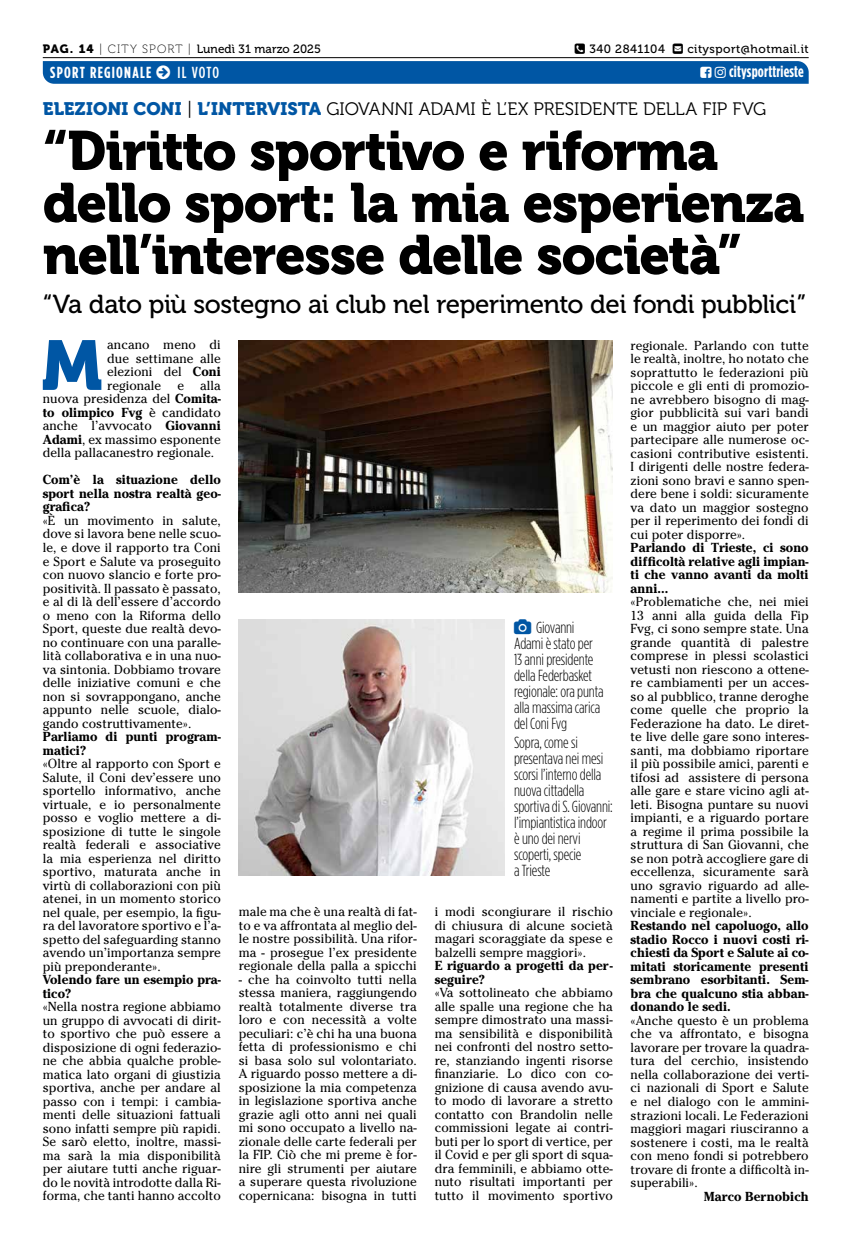
<style>
.page{position:relative;width:851px;height:1248px;background:#fff}
.page>*{position:absolute;margin:0;border:0;box-sizing:border-box;transform-origin:0 0}
.t1{font:69.6px "Museo 900";color:#0056a4}
.t2{font:55px/52px "Museo 900";letter-spacing:-.025em;color:#000}
.t3{font:26px "Museo 500";letter-spacing:-.02em;color:#000}
.t4{font:18px "Museo 300";color:#000}
.t5{font:300 16px/16px "Gotham Condensed";letter-spacing:-.01em;color:#000}
.t6{font:700 16px "Gotham Condensed";letter-spacing:.01em;color:#fff}
.t7{font:700 16px "Gotham Condensed";letter-spacing:.08em;color:#fff}
.t8{font:500 16px "Gotham Condensed";letter-spacing:.06em;color:#fff}
.t9{font:13px/13.5px "Cheltenham Std";letter-spacing:.005em;color:#000;text-align:justify}
.t10{font:700 13px/13.5px "Cheltenham Std";letter-spacing:.005em;color:#000;text-align:justify}
.t11{font:12px "Museo 500";letter-spacing:.01em;color:#000}
.t12{font:12px "Museo 500";letter-spacing:.04em;color:#000}
.s1{font-family:"Museo 900"}
.s2{font-family:"Museo 100"}
.s3{font-family:"Museo 900";color:#0056a4}
.s4{font-weight:700}
.s5{font-weight:400}
</style>
<div class="page">
<hr style="left:43px;top:57px;width:765px;height:1px;background:#000">
<img style="left:239px;top:340px;width:373px;height:252px">
<img style="left:239px;top:619px;width:266px;height:256px">
<svg style="left:43px;top:61px;width:765px;height:23px;background:#0458a5"></svg>
<p class="t11" style="left:43px;top:43px;width:279px"><span class="s1">PAG. 14</span> <span class="s2">| CITY SPORT |</span> Lunedì 31 marzo 2025</p>
<p class="t12" style="left:589px;top:42px;width:77px">340 2841104</p>
<p class="t12" style="left:687px;top:42px;width:123px">citysport@hotmail.it</p>
<p class="t7" style="left:50px;top:64px;width:103px">SPORT REGIONALE</p>
<p class="t8" style="left:177px;top:64px;width:43px">IL VOTO</p>
<p class="t6" style="left:729px;top:62px;width:76px">citysporttrieste</p>
<h3 class="t4" style="left:43px;top:99px;width:725px"><span class="s3">ELEZIONI CONI</span> | <span class="s3">L’INTERVISTA</span> GIOVANNI ADAMI È L’EX PRESIDENTE DELLA FIP FVG</h3>
<h2 class="t2" style="left:43px;top:125px;width:763px">“Diritto sportivo e riforma dello sport: la mia esperienza nell’interesse delle società”</h2>
<h3 class="t3" style="left:43px;top:289px;width:764px">“Va dato più sostegno ai club nel reperimento dei fondi pubblici”</h3>
<h1 class="t1" style="left:42px;top:326px;width:62px">M</h1>
<p class="t9" style="left:107px;top:338px;width:115px">ancano meno di</p>
<p class="t9" style="left:630px;top:338px;width:179px">regionale. Parlando con tutte le realtà, inoltre, ho notato che soprattutto le federazioni più piccole e gli enti di promozio&shy;ne avrebbero bisogno di mag&shy;gior pubblicità sui vari bandi e un maggior aiuto per poter partecipare alle numerose oc&shy;casioni contributive esistenti.<br>I dirigenti delle nostre federa&shy;zioni sono bravi e sanno spen&shy;dere bene i soldi: sicuramente va dato un maggior sostegno per il reperimento dei fondi di cui poter disporre».</p>
<p class="t10" style="left:630px;top:540px;width:179px">Parlando di Trieste, ci sono difficoltà relative agli impian&shy;ti che vanno avanti da molti anni...</p>
<p class="t9" style="left:630px;top:595px;width:179px">«Problematiche che, nei miei 13 anni alla guida della Fip Fvg, ci sono sempre state. Una grande quantità di palestre comprese in plessi scolastici vetusti non riescono a ottene&shy;re cambiamenti per un acces&shy;so al pubblico, tranne deroghe come quelle che proprio la Federazione ha dato. Le diret&shy;te live delle gare sono interes&shy;santi, ma dobbiamo riportare il più possibile amici, parenti e tifosi ad assistere di persona alle gare e stare vicino agli at&shy;leti. Bisogna puntare su nuovi impianti, e a riguardo portare a regime il prima possibile la struttura di San Giovanni, che se non potrà accogliere gare di eccellenza, sicuramente sarà uno sgravio riguardo ad alle&shy;namenti e partite a livello pro&shy;vinciale e regionale».</p>
<p class="t10" style="left:630px;top:918px;width:179px">Restando nel capoluogo, allo stadio Rocco i nuovi costi ri&shy;chiesti da Sport e Salute ai co&shy;mitati storicamente presenti sembrano esorbitanti. Sem&shy;bra che qualcuno stia abban&shy;donando le sedi.</p>
<p class="t9" style="left:630px;top:1013px;width:179px">«Anche questo è un problema che va affrontato, e bisogna lavorare per trovare la quadra&shy;tura del cerchio, insistendo nella collaborazione dei verti&shy;ci nazionali di Sport e Salute e nel dialogo con le ammini&shy;strazioni locali. Le Federazioni maggiori magari riusciranno a sostenere i costi, ma le realtà con meno fondi si potrebbero trovare di fronte a difficoltà in&shy;superabili».</p>
<p class="t10" style="left:703px;top:1188px;width:106px">Marco Bernobich</p>
<p class="t9" style="left:107px;top:351px;width:115px">due settimane alle</p>
<p class="t9" style="left:107px;top:365px;width:115px">elezioni del <span class="s4">Coni</span></p>
<p class="t9" style="left:107px;top:378px;width:115px">regionale e alla</p>
<p class="t9" style="left:43px;top:392px;width:179px">nuova presidenza del <span class="s4">Comita-</span></p>
<p class="t10" style="left:43px;top:405px;width:179px">to olimpico Fvg <span class="s5">è candidato</span></p>
<p class="t9" style="left:43px;top:419px;width:179px">anche l’avvocato <span class="s4">Giovanni</span></p>
<p class="t9" style="left:43px;top:432px;width:179px"><span class="s4">Adami</span>, ex massimo esponente</p>
<p class="t9" style="left:43px;top:446px;width:173px">della pallacanestro regionale.</p>
<p class="t10" style="left:43px;top:473px;width:179px">Com’è la situazione dello sport nella nostra realtà geo&shy;grafica?</p>
<p class="t9" style="left:43px;top:513px;width:179px">«È un movimento in salute, dove si lavora bene nelle scuo&shy;le, e dove il rapporto tra Coni e Sport e Salute va proseguito con nuovo slancio e forte pro&shy;positività. Il passato è passato, e al di là dell’essere d’accordo o meno con la Riforma dello Sport, queste due realtà devo&shy;no continuare con una paralle&shy;lità collaborativa e in una nuo&shy;va sintonia. Dobbiamo trovare delle iniziative comuni e che non si sovrappongano, anche appunto nelle scuole, dialo&shy;gando costruttivamente».</p>
<p class="t10" style="left:43px;top:729px;width:179px">Parliamo di punti program&shy;matici?</p>
<p class="t9" style="left:43px;top:756px;width:179px">«Oltre al rapporto con Sport e Salute, il Coni dev’essere uno sportello informativo, anche virtuale, e io personalmente posso e voglio mettere a di&shy;sposizione di tutte le singole realtà federali e associative la mia esperienza nel diritto sportivo, maturata anche in virtù di collaborazioni con più atenei, in un momento storico nel quale, per esempio, la figu&shy;ra del lavoratore sportivo e l’a&shy;spetto del safeguarding stanno avendo un’importanza sempre più preponderante».</p>
<p class="t10" style="left:43px;top:972px;width:179px">Volendo fare un esempio pra&shy;tico?</p>
<p class="t9" style="left:43px;top:999px;width:179px">«Nella nostra regione abbiamo un gruppo di avvocati di dirit&shy;to sportivo che può essere a disposizione di ogni federazio&shy;ne che abbia qualche proble&shy;matica lato organi di giustizia sportiva, anche per andare al passo con i tempi: i cambia&shy;menti delle situazioni fattuali sono infatti sempre più rapidi.<br>Se sarò eletto, inoltre, massi&shy;ma sarà la mia disponibilità per aiutare tutti anche riguar&shy;do le novità introdotte dalla Ri&shy;forma, che tanti hanno accolto</p>
<p class="t5" style="left:514px;top:619px;width:91px;text-indent:22px">Giovanni<br>Adami è stato per<br>13 anni presidente della Federbasket regionale: ora punta alla massima carica del Coni Fvg</p>
<p class="t5" style="left:514px;top:733px;width:100px">Sopra, come si presentava nei mesi scorsi l’interno della nuova cittadella sportiva di S. Giovanni: l’impiantistica indoor è uno dei nervi scoperti, specie<br>a Trieste</p>
<p class="t9" style="left:239px;top:904px;width:179px">male ma che è una realtà di fat&shy;to e va affrontata al meglio del&shy;le nostre possibilità. Una rifor&shy;ma - prosegue l’ex presidente regionale della palla a spicchi</p>
<p class="t9" style="left:239px;top:972px;width:179px">- che ha coinvolto tutti nella stessa maniera, raggiungendo realtà totalmente diverse tra loro e con necessità a volte peculiari: c’è chi ha una buona fetta di professionismo e chi si basa solo sul volontariato.<br>A riguardo posso mettere a di&shy;sposizione la mia competenza in legislazione sportiva anche grazie agli otto anni nei quali mi sono occupato a livello na&shy;zionale delle carte federali per la FIP. Ciò che mi preme è for&shy;nire gli strumenti per aiutare a superare questa rivoluzione copernicana: bisogna in tutti</p>
<p class="t9" style="left:434px;top:904px;width:179px">i modi scongiurare il rischio di chiusura di alcune società magari scoraggiate da spese e balzelli sempre maggiori».</p>
<p class="t10" style="left:434px;top:958px;width:179px">E riguardo a progetti da per&shy;seguire?</p>
<p class="t9" style="left:434px;top:985px;width:179px">«Va sottolineato che abbiamo alle spalle una regione che ha sempre dimostrato una massi&shy;ma sensibilità e disponibilità nei confronti del nostro setto&shy;re, stanziando ingenti risorse finanziarie. Lo dico con co&shy;gnizione di causa avendo avu&shy;to modo di lavorare a stretto contatto con Brandolin nelle commissioni legate ai contri&shy;buti per lo sport di vertice, per il Covid e per gli sport di squa&shy;dra femminili, e abbiamo otte&shy;nuto risultati importanti per tutto il movimento sportivo</p>
</div>
